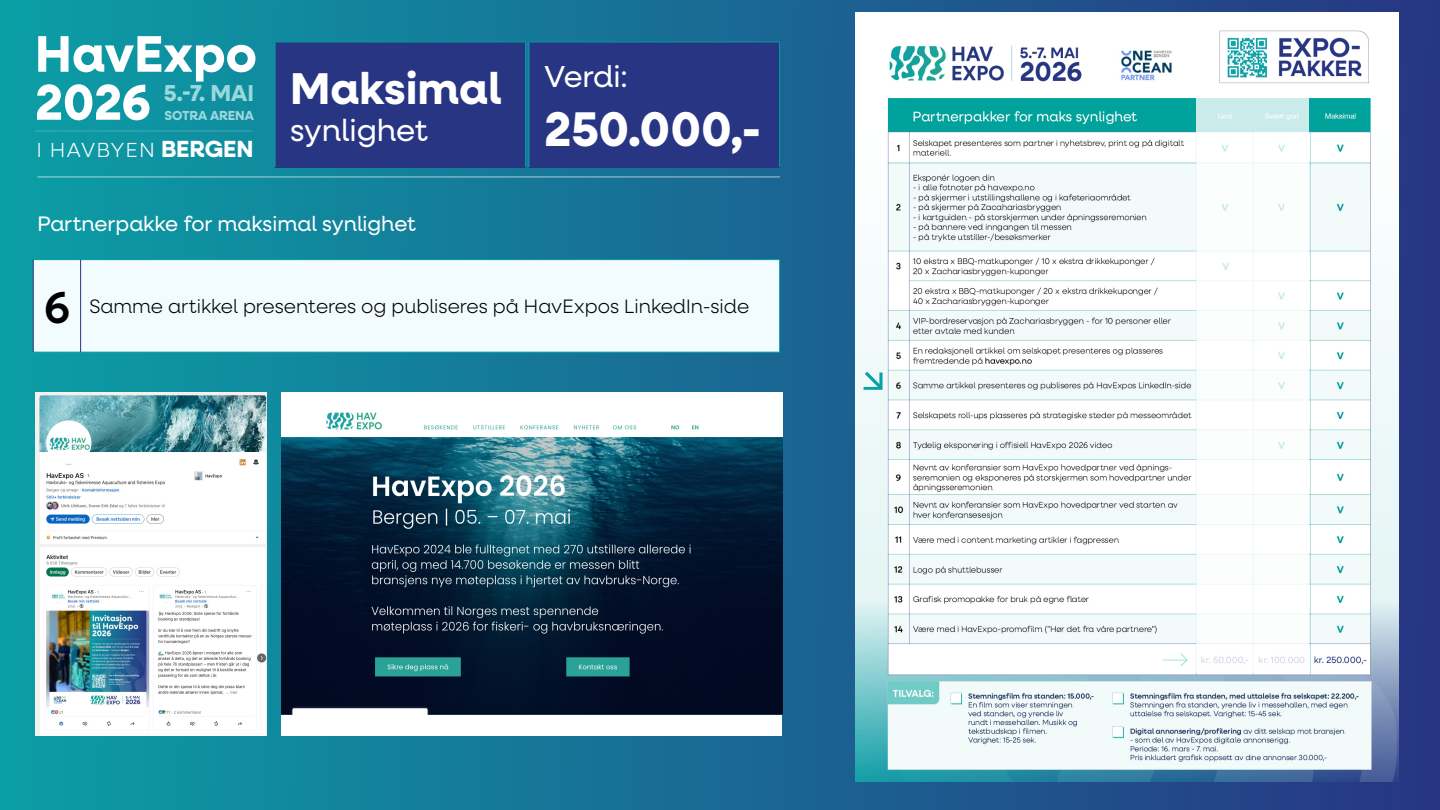
<style>
.page{position:relative;width:1440px;height:810px;background:#fff}
.page>*{position:absolute;margin:0;border:0;box-sizing:border-box;transform-origin:0 0}
.t1{font:700 51.6px "Neulis Neue";color:#fff}
.t2{font:700 48.82px "Neulis Neue";letter-spacing:-.005em;color:#fff}
.t3{font:500 45px "Neulis Neue";color:#000}
.t4{font:700 44.7px "Neulis Neue";color:#fff}
.t5{font:30.9px "Neulis Neue";color:#fff}
.t6{font:30.45px "Neulis Neue";letter-spacing:-.015em;color:#fff}
.t7{font:700 23.1px "Neulis Neue";color:#9bd8db}
.t8{font:21.08px "Neulis Neue";color:#fff}
.t9{font:300 20.4px "Neulis Neue";letter-spacing:.08em;color:#fff}
.t10{font:300 19.5px "Neulis Neue";color:#000}
.t11{font:700 13.12px "Neulis Neue";color:#9bd8db}
.s1{font-size:50.62px;color:#fff}
.s2{font-weight:700;font-size:23.48px}
</style>
<div class="page">
<div style="left:0;top:0;width:1440px;height:810px;background:linear-gradient(to right,#099ca4,#343f89)"></div>
<hr style="left:35px;top:129px;width:218px;height:2px;background:#fff">
<hr style="left:38px;top:175px;width:742px;height:2px;background:#fff">
<div style="left:275px;top:42px;width:251px;height:126px;background:#283583"></div>
<hr style="left:274px;top:41px;width:252px;height:1px;background:#009b9f">
<hr style="left:525px;top:42px;width:1px;height:125px;background:#009b9f">
<hr style="left:274px;top:167px;width:252px;height:1px;background:#283583">
<hr style="left:274px;top:42px;width:1px;height:125px;background:#0ba0a6">
<div style="left:529px;top:42px;width:251px;height:125px;background:#283583"></div>
<hr style="left:529px;top:41px;width:251px;height:1px;background:#009b9f">
<hr style="left:779px;top:42px;width:1px;height:125px;background:#009b9f">
<hr style="left:529px;top:167px;width:251px;height:1px;background:#283583">
<hr style="left:529px;top:42px;width:1px;height:125px;background:#0ba0a6">
<img style="left:855px;top:13px;width:543px;height:768px">
<div style="left:1196px;top:97px;width:113px;height:576px;background:#fff"></div>
<svg style="left:864px;top:372px;width:19px;height:18px"></svg>
<div style="left:34px;top:260px;width:746px;height:92px;background:#f2fbfd"></div>
<hr style="left:33px;top:259px;width:48px;height:1px;background:#009b9f">
<hr style="left:81px;top:259px;width:699px;height:1px;background:#009b9f">
<hr style="left:780px;top:260px;width:1px;height:92px;background:#009b9f">
<hr style="left:33px;top:352px;width:48px;height:1px;background:#009b9f">
<hr style="left:81px;top:352px;width:699px;height:1px;background:#009b9f">
<hr style="left:33px;top:260px;width:1px;height:92px;background:#283583">
<hr style="left:80px;top:260px;width:1px;height:92px;background:#283583">
<img style="left:35px;top:392px;width:232px;height:344px">
<div style="left:281px;top:393px;width:501px;height:343px;background:#fff"></div>
<img style="left:281px;top:412px;width:501px;height:302px">
<h1 class="t1" style="left:35px;top:17px;width:224px">HavExpo</h1>
<p class="t7" style="left:35px;top:77px;width:221px"><span class="s1">2026</span> 5.-7. MAI</p>
<p class="t11" style="left:165px;top:106px;width:91px">SOTRA ARENA</p>
<p class="t9" style="left:37px;top:136px;width:218px">I HAVBYEN <span class="s2">BERGEN</span></p>
<h3 class="t4" style="left:290px;top:56px;width:213px">Maksimal</h3>
<h3 class="t5" style="left:290px;top:109px;width:139px">synlighet</h3>
<p class="t8" style="left:38px;top:209px;width:380px">Partnerpakke for maksimal synlighet</p>
<h3 class="t6" style="left:544px;top:56px;width:85px">Verdi:</h3>
<h2 class="t2" style="left:544px;top:94px;width:219px">250.000,-</h2>
<h3 class="t3" style="left:44px;top:276px;width:27px">6</h3>
<p class="t10" style="left:90px;top:294px;width:661px">Samme artikkel presenteres og publiseres på HavExpos LinkedIn-side</p>
</div>
